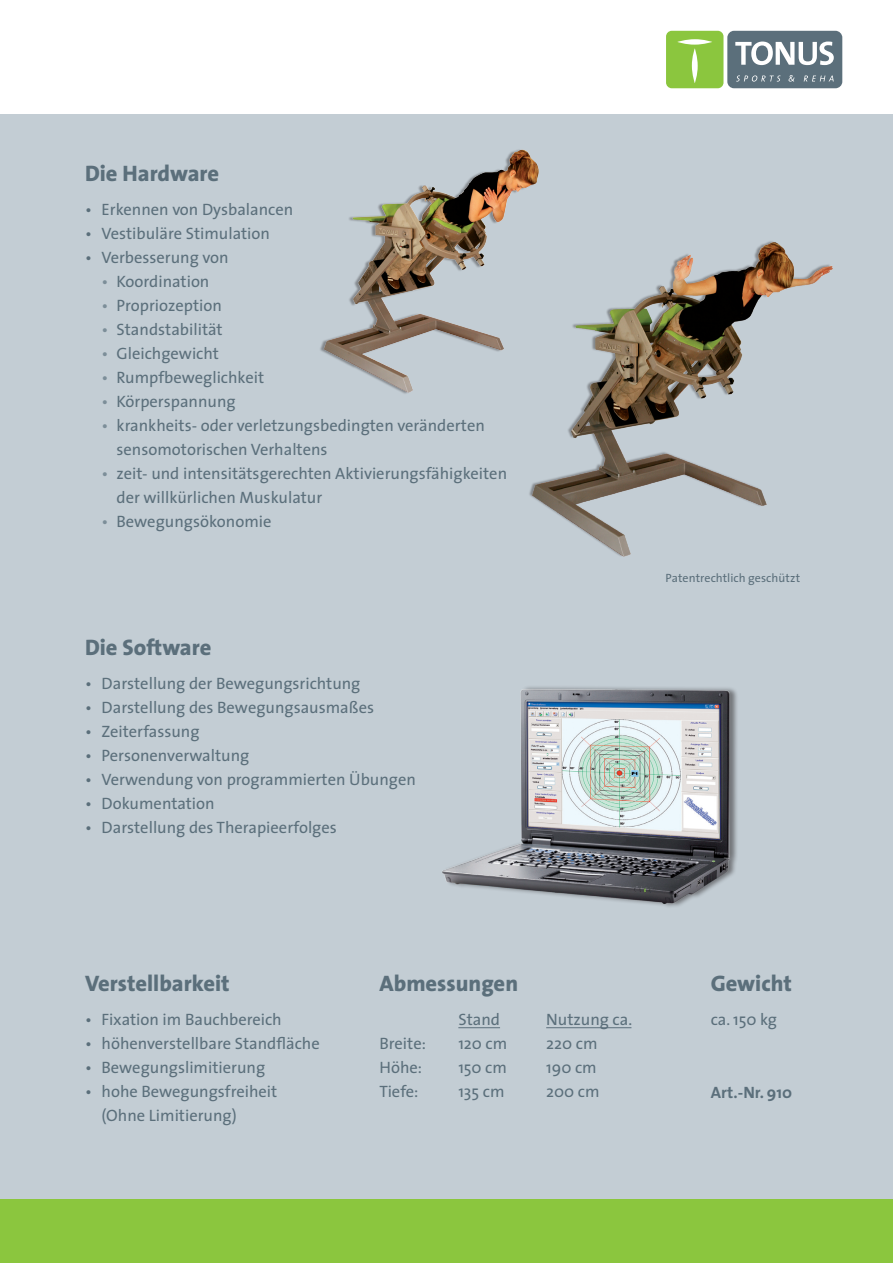
<style>
.page{position:relative;width:893px;height:1263px;background:#fff}
.page>*{position:absolute;margin:0;border:0;box-sizing:border-box;transform-origin:0 0}
.t1{font:800 22.5px "The Sans";color:#5b6f7b}
.t2{font:16.5px/24px "The Sans";color:#5b6f7b}
.t3{font:700 16.5px "The Sans";color:#5b6f7b}
.t4{font:12px "The Sans";letter-spacing:.005em;color:#5b6f7b}
.s1{color:#7c8e99}
</style>
<div class="page">
<div style="left:0;top:115px;width:893px;height:1148px;background:#c3cdd4"></div>
<div style="left:442px;top:684px;width:307px;height:236px;background:#231f20;opacity:.5"></div>
<img style="left:442px;top:686px;width:289px;height:221px">
<img style="left:320px;top:149px;width:219px;height:245px">
<div style="left:528px;top:240px;width:334px;height:426px;background:#c3cdd4"></div>
<img style="left:531px;top:228px;width:302px;height:329px">
<hr style="left:546px;top:1027px;width:85px;height:1px;background:#5b6f7b">
<hr style="left:458px;top:1027px;width:42px;height:1px;background:#5b6f7b">
<div style="left:727px;top:31px;width:115px;height:57px;background:#5b6f7b;border-radius:7px"></div>
<div style="left:666px;top:31px;width:57px;height:57px;background:#8bc63e;border-radius:6px"></div>
<svg style="left:692px;top:48px;width:6px;height:35px"></svg>
<svg style="left:677px;top:39px;width:35px;height:6px"></svg>
<svg style="left:736px;top:75px;width:44px;height:7px"></svg>
<svg style="left:788px;top:75px;width:6px;height:7px"></svg>
<svg style="left:804px;top:76px;width:30px;height:5px"></svg>
<svg style="left:735px;top:42px;width:99px;height:23px"></svg>
<div style="left:0;top:1199px;width:893px;height:64px;background:#8bc63e"></div>
<h1 class="t1" style="left:85px;top:154px;width:136px">Die Hardware</h1>
<p class="t2" style="left:85px;top:197px;width:210px">• Erkennen von Dysbalancen</p>
<p class="t2" style="left:85px;top:221px;width:186px">• Vestibuläre Stimulation</p>
<p class="t2" style="left:85px;top:245px;width:145px">• Verbesserung von</p>
<p class="t2" style="left:102px;top:269px;width:109px"><span class="s1">•</span> Koordination</p>
<p class="t2" style="left:102px;top:293px;width:122px"><span class="s1">•</span> Propriozeption</p>
<p class="t2" style="left:102px;top:317px;width:123px"><span class="s1">•</span> Standstabilität</p>
<p class="t2" style="left:102px;top:341px;width:119px"><span class="s1">•</span> Gleichgewicht</p>
<p class="t2" style="left:102px;top:365px;width:164px"><span class="s1">•</span> Rumpfbeweglichkeit</p>
<p class="t2" style="left:102px;top:389px;width:136px"><span class="s1">•</span> Körperspannung</p>
<p class="t2" style="left:117px;top:413px;width:370px;text-indent:-15px"><span class="s1">•</span> krankheits- oder verletzungsbedingten veränderten sensomotorischen Verhaltens</p>
<p class="t2" style="left:117px;top:461px;width:392px;text-indent:-15px"><span class="s1">•</span> zeit- und intensitätsgerechten Aktivierungsfähigkeiten der willkürlichen Muskulatur</p>
<p class="t2" style="left:102px;top:509px;width:171px"><span class="s1">•</span> Bewegungsökonomie</p>
<h1 class="t1" style="left:85px;top:629px;width:128px">Die Software</h1>
<p class="t2" style="left:85px;top:671px;width:277px">• Darstellung der Bewegungsrichtung</p>
<p class="t2" style="left:85px;top:695px;width:291px">• Darstellung des Bewegungsausmaßes</p>
<p class="t2" style="left:85px;top:719px;width:116px">• Zeiterfassung</p>
<p class="t2" style="left:85px;top:743px;width:166px">• Personenverwaltung</p>
<p class="t2" style="left:85px;top:767px;width:332px">• Verwendung von programmierten Übungen</p>
<p class="t2" style="left:85px;top:791px;width:131px">• Dokumentation</p>
<p class="t2" style="left:85px;top:815px;width:253px">• Darstellung des Therapieerfolges</p>
<p class="t4" style="left:665px;top:568px;width:136px">Patentrechtlich geschützt</p>
<h1 class="t1" style="left:85px;top:964px;width:146px">Verstellbarkeit</h1>
<p class="t2" style="left:85px;top:1007px;width:198px">• Fixation im Bauchbereich</p>
<p class="t2" style="left:85px;top:1031px;width:236px">• höhenverstellbare Standfläche</p>
<p class="t2" style="left:85px;top:1055px;width:182px">• Bewegungslimitierung</p>
<p class="t2" style="left:102px;top:1079px;width:177px;text-indent:-16px">• hohe Bewegungsfreiheit (Ohne Limitierung)</p>
<h1 class="t1" style="left:379px;top:964px;width:140px">Abmessungen</h1>
<p class="t2" style="left:379px;top:1031px;width:48px">Breite:<br>Höhe:<br>Tiefe:</p>
<p class="t2" style="left:458px;top:1007px;width:50px">Stand<br>120 cm<br>150 cm<br>135 cm</p>
<p class="t2" style="left:546px;top:1007px;width:87px">Nutzung ca.<br>220 cm<br>190 cm<br>200 cm</p>
<h1 class="t1" style="left:711px;top:964px;width:83px">Gewicht</h1>
<p class="t2" style="left:711px;top:1007px;width:68px">ca. 150 kg</p>
<p class="t3" style="left:711px;top:1078px;width:83px">Art.-Nr. 910</p>
</div>
